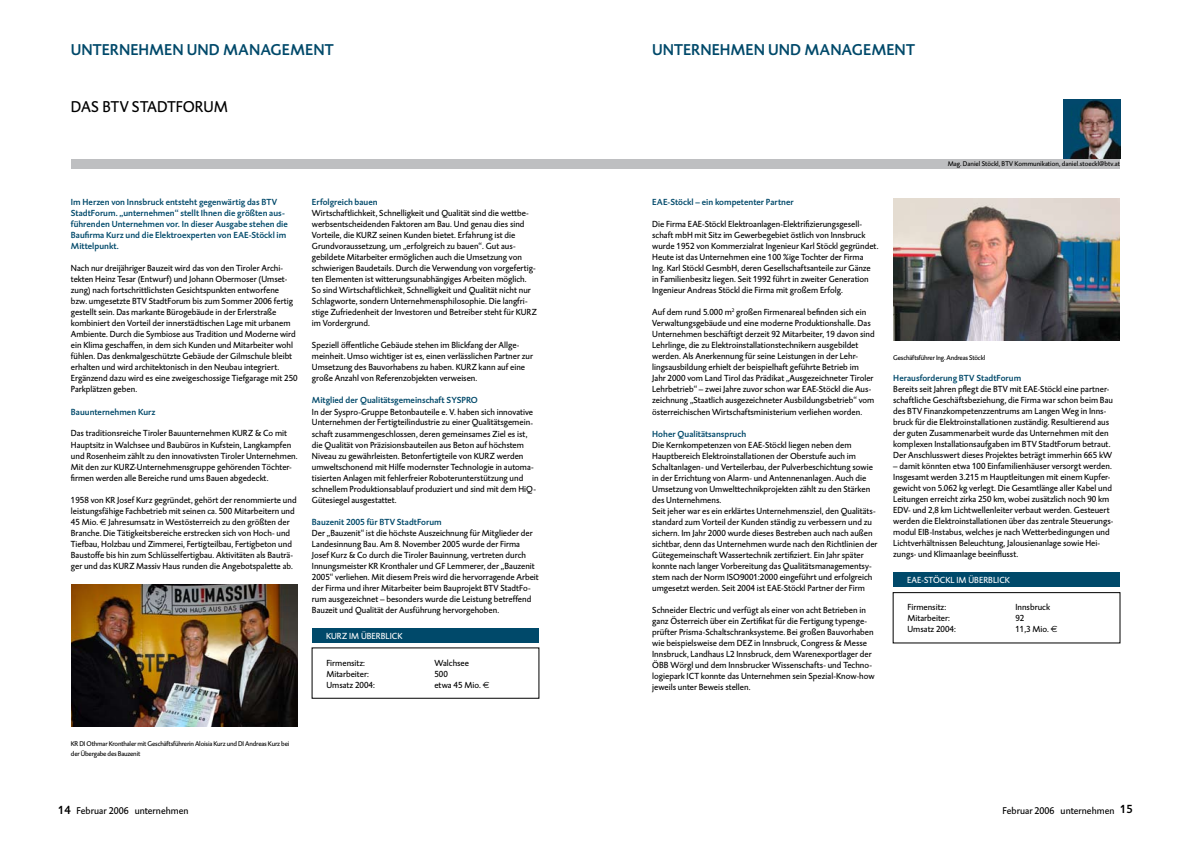
<style>
.page{position:relative;width:1191px;height:842px;background:#fff}
.page>*{position:absolute;margin:0;border:0;box-sizing:border-box;transform-origin:0 0}
.t1{font:16px "DTL Caspari T Medium";color:#00496a}
.t2{font:16px "DTL Caspari T";color:#000}
.t3{font:10px "DTL Caspari T";color:#000}
.t4{font:9px/11px "DTL Caspari T";color:#000}
.t5{font:9px/11px "DTL Caspari T Medium";color:#00496a}
.t6{font:9px "DTL Caspari T";letter-spacing:.005em;color:#fff}
.t7{font:7px/10px "DTL Caspari T";letter-spacing:-.025em;color:#000}
.t8{font:7px "DTL Caspari T";color:#000}
.s1{font-family:"Euro Sans"}
.s2{font-family:"DTL Caspari T Medium";font-size:12px}
</style>
<div class="page">
<img style="left:1063px;top:99px;width:57px;height:60px">
<div style="left:595px;top:159px;width:525px;height:10px;background:#bebfc1"></div>
<div style="left:893px;top:573px;width:226px;height:14px;background:#00496a"></div>
<div style="left:893px;top:592px;width:227px;height:51px;border:1px solid #000"></div>
<div style="left:71px;top:159px;width:524px;height:10px;background:#bebfc1"></div>
<div style="left:312px;top:628px;width:227px;height:14px;background:#00496a"></div>
<img style="left:893px;top:198px;width:226px;height:142px">
<img style="left:71px;top:584px;width:226px;height:142px">
<h1 class="t1" style="left:71px;top:39px;width:264px">UNTERNEHMEN UND MANAGEMENT</h1>
<h1 class="t2" style="left:71px;top:97px;width:159px">DAS BTV STADTFORUM</h1>
<p class="t5" style="left:71px;top:197px;width:218px">Im Herzen von Innsbruck entsteht gegenwärtig das BTV StadtForum. „unternehmen“ stellt Ihnen die größten aus&shy;führenden Unternehmen vor. In dieser Ausgabe stehen die Baufirma Kurz und die Elektroexperten von EAE-Stöckl im Mittelpunkt.</p>
<p class="t4" style="left:71px;top:263px;width:228px">Nach nur dreijähriger Bauzeit wird das von den Tiroler Archi&shy;tekten Heinz Tesar (Entwurf) und Johann Obermoser (Umset&shy;zung) nach fortschrittlichsten Gesichtspunkten entworfene<br>bzw. umgesetzte BTV StadtForum bis zum Sommer 2006 fertig gestellt sein. Das markante Bürogebäude in der Erlerstraße kombiniert den Vorteil der innerstädtischen Lage mit urbanem Ambiente. Durch die Symbiose aus Tradition und Moderne wird ein Klima geschaffen, in dem sich Kunden und Mitarbeiter wohl fühlen. Das denkmalgeschützte Gebäude der Gilmschule bleibt erhalten und wird architektonisch in den Neubau integriert.<br>Ergänzend dazu wird es eine zweigeschossige Tiefgarage mit 250<br>Parkplätzen geben.</p>
<p class="t5" style="left:71px;top:406px;width:86px">Bauunternehmen Kurz</p>
<p class="t4" style="left:71px;top:428px;width:228px">Das traditionsreiche Tiroler Bauunternehmen KURZ &amp; Co mit Hauptsitz in Walchsee und Baubüros in Kufstein, Langkampfen und Rosenheim zählt zu den innovativsten Tiroler Unternehmen.<br>Mit den zur KURZ-Unternehmensgruppe gehörenden Töchter&shy;firmen werden alle Bereiche rund ums Bauen abgedeckt.</p>
<p class="t4" style="left:71px;top:494px;width:227px">1958 von KR Josef Kurz gegründet, gehört der renommierte und leistungsfähige Fachbetrieb mit seinen ca. 500 Mitarbeitern und 45 Mio. <span class="s1">€</span> Jahresumsatz in Westösterreich zu den größten der Branche. Die Tätigkeitsbereiche erstrecken sich von Hoch- und Tiefbau, Holzbau und Zimmerei, Fertigteilbau, Fertigbeton und Baustoffe bis hin zum Schlüsselfertigbau. Aktivitäten als Bauträ&shy;ger und das KURZ Massiv Haus runden die Angebotspalette ab.</p>
<p class="t5" style="left:312px;top:197px;width:67px">Erfolgreich bauen</p>
<p class="t4" style="left:312px;top:208px;width:226px">Wirtschaftlichkeit, Schnelligkeit und Qualität sind die wettbe&shy;werbsentscheidenden Faktoren am Bau. Und genau dies sind Vorteile, die KURZ seinen Kunden bietet. Erfahrung ist die Grundvoraussetzung, um „erfolgreich zu bauen“. Gut aus&shy;gebildete Mitarbeiter ermöglichen auch die Umsetzung von schwierigen Baudetails. Durch die Verwendung von vorgefertig&shy;ten Elementen ist witterungsunabhängiges Arbeiten möglich.<br>So sind Wirtschaftlichkeit, Schnelligkeit und Qualität nicht nur Schlagworte, sondern Unternehmensphilosophie. Die langfri&shy;stige Zufriedenheit der Investoren und Betreiber steht für KURZ im Vordergrund.</p>
<p class="t4" style="left:312px;top:340px;width:223px">Speziell öffentliche Gebäude stehen im Blickfang der Allge&shy;meinheit. Umso wichtiger ist es, einen verlässlichen Partner zur Umsetzung des Bauvorhabens zu haben. KURZ kann auf eine große Anzahl von Referenzobjekten verweisen.</p>
<p class="t5" style="left:312px;top:395px;width:167px">Mitglied der Qualitätsgemeinschaft SYSPRO</p>
<p class="t4" style="left:312px;top:406px;width:225px">In der Syspro-Gruppe Betonbauteile e. V. haben sich innovative Unternehmen der Fertigteilindustrie zu einer Qualitätsgemein&shy;schaft zusammengeschlossen, deren gemeinsames Ziel es ist, die Qualität von Präzisionsbauteilen aus Beton auf höchstem Niveau zu gewährleisten. Betonfertigteile von KURZ werden umweltschonend mit Hilfe modernster Technologie in automa&shy;tisierten Anlagen mit fehlerfreier Roboterunterstützung und schnellem Produktionsablauf produziert und sind mit dem HiQ-Gütesiegel ausgestattet.</p>
<p class="t5" style="left:312px;top:516px;width:131px">Bauzenit 2005 für BTV StadtForum</p>
<p class="t4" style="left:312px;top:527px;width:228px">Der „Bauzenit“ ist die höchste Auszeichnung für Mitglieder der Landesinnung Bau. Am 8. November 2005 wurde der Firma Josef Kurz &amp; Co durch die Tiroler Bauinnung, vertreten durch Innungsmeister KR Kronthaler und GF Lemmerer, der „Bauzenit 2005“ verliehen. Mit diesem Preis wird die hervorragende Arbeit der Firma und ihrer Mitarbeiter beim Bauprojekt BTV StadtFo&shy;rum ausgezeichnet – besonders wurde die Leistung betreffend Bauzeit und Qualität der Ausführung hervorgehoben.</p>
<p class="t6" style="left:326px;top:630px;width:41px">kurz im überblick</p>
<p class="t4" style="left:326px;top:657px;width:40px">Firmensitz:</p>
<p class="t4" style="left:434px;top:657px;width:36px">Walchsee</p>
<p class="t4" style="left:326px;top:668px;width:44px">Mitarbeiter:</p>
<p class="t4" style="left:434px;top:668px;width:15px">500</p>
<p class="t4" style="left:326px;top:679px;width:50px">Umsatz 2004:</p>
<p class="t4" style="left:434px;top:679px;width:57px">etwa 45 Mio. <span class="s1">€</span></p>
<p class="t7" style="left:71px;top:738px;width:220px">KR DI Othmar Kronthaler mit Geschäftsführerin Aloisia Kurz und DI Andreas Kurz bei der Übergabe des Bauzenit</p>
<h1 class="t1" style="left:652px;top:39px;width:264px">UNTERNEHMEN UND MANAGEMENT</h1>
<p class="t8" style="left:947px;top:160px;width:174px">Mag. Daniel Stöckl, BTV Kommunikation, daniel.stoeckl@btv.at</p>
<p class="t5" style="left:652px;top:197px;width:143px">EAE-Stöckl – ein kompetenter Partner</p>
<p class="t4" style="left:652px;top:219px;width:228px">Die Firma EAE-Stöckl Elektroanlagen-Elektrifizierungsgesell&shy;schaft mbH mit Sitz im Gewerbegebiet östlich von Innsbruck wurde 1952 von Kommerzialrat Ingenieur Karl Stöckl gegründet.<br>Heute ist das Unternehmen eine 100 %ige Tochter der Firma<br>Ing. Karl Stöckl GesmbH, deren Gesellschaftsanteile zur Gänze in Familienbesitz liegen. Seit 1992 führt in zweiter Generation Ingenieur Andreas Stöckl die Firma mit großem Erfolg.</p>
<p class="t4" style="left:652px;top:307px;width:224px">Auf dem rund 5.000 m<sup>2</sup> großen Firmenareal befinden sich ein Verwaltungsgebäude und eine moderne Produktionshalle. Das Unternehmen beschäftigt derzeit 92 Mitarbeiter, 19 davon sind Lehrlinge, die zu Elektroinstallationstechnikern ausgebildet werden. Als Anerkennung für seine Leistungen in der Lehr&shy;lingsausbildung erhielt der beispielhaft geführte Betrieb im<br>Jahr 2000 vom Land Tirol das Prädikat „Ausgezeichneter Tiroler Lehrbetrieb“ – zwei Jahre zuvor schon war EAE-Stöckl die Aus&shy;zeichnung „Staatlich ausgezeichneter Ausbildungsbetrieb“ vom österreichischen Wirtschaftsministerium verliehen worden.</p>
<p class="t5" style="left:652px;top:428px;width:96px">Hoher Qualitätsanspruch</p>
<p class="t4" style="left:652px;top:439px;width:227px">Die Kernkompetenzen von EAE-Stöckl liegen neben dem Hauptbereich Elektroinstallationen der Oberstufe auch im Schaltanlagen- und Verteilerbau, der Pulverbeschichtung sowie in der Errichtung von Alarm- und Antennenanlagen. Auch die Umsetzung von Umwelttechnikprojekten zählt zu den Stärken des Unternehmens.<br>Seit jeher war es ein erklärtes Unternehmensziel, den Qualitäts&shy;standard zum Vorteil der Kunden ständig zu verbessern und zu sichern. Im Jahr 2000 wurde dieses Bestreben auch nach außen sichtbar, denn das Unternehmen wurde nach den Richtlinien der Gütegemeinschaft Wassertechnik zertifiziert. Ein Jahr später konnte nach langer Vorbereitung das Qualitätsmanagementsy&shy;stem nach der Norm ISO9001:2000 eingeführt und erfolgreich umgesetzt werden. Seit 2004 ist EAE-Stöckl Partner der Firm</p>
<p class="t4" style="left:652px;top:604px;width:224px">Schneider Electric und verfügt als einer von acht Betrieben in ganz Österreich über ein Zertifikat für die Fertigung typenge&shy;prüfter Prisma-Schaltschranksysteme. Bei großen Bauvorhaben wie beispielsweise dem DEZ in Innsbruck, Congress &amp; Messe Innsbruck, Landhaus L2 Innsbruck, dem Warenexportlager der ÖBB Wörgl und dem Innsbrucker Wissenschafts- und Techno&shy;logiepark ICT konnte das Unternehmen sein Spezial-Know-how jeweils unter Beweis stellen.</p>
<p class="t7" style="left:893px;top:352px;width:93px">Geschäftsführer Ing. Andreas Stöckl</p>
<p class="t5" style="left:893px;top:373px;width:129px">Herausforderung BTV StadtForum</p>
<p class="t4" style="left:893px;top:384px;width:221px">Bereits seit Jahren pflegt die BTV mit EAE-Stöckl eine partner&shy;schaftliche Geschäftsbeziehung, die Firma war schon beim Bau des BTV Finanzkompetenzzentrums am Langen Weg in Inns&shy;bruck für die Elektroinstallationen zuständig. Resultierend aus der guten Zusammenarbeit wurde das Unternehmen mit den komplexen Installationsaufgaben im BTV StadtForum betraut.<br>Der Anschlusswert dieses Projektes beträgt immerhin 665 kW</p>
<p class="t4" style="left:893px;top:461px;width:222px">– damit könnten etwa 100 Einfamilienhäuser versorgt werden.<br>Insgesamt werden 3.215 m Hauptleitungen mit einem Kupfer&shy;gewicht von 5.062 kg verlegt. Die Gesamtlänge aller Kabel und Leitungen erreicht zirka 250 km, wobei zusätzlich noch 90 km EDV- und 2,8 km Lichtwellenleiter verbaut werden. Gesteuert werden die Elektroinstallationen über das zentrale Steuerungs&shy;modul EIB-Instabus, welches je nach Wetterbedingungen und Lichtverhältnissen Beleuchtung, Jalousienanlage sowie Hei&shy;zungs- und Klimaanlage beeinflusst.</p>
<p class="t6" style="left:907px;top:575px;width:28px">EAE-Stöckl</p>
<p class="t6" style="left:956px;top:575px;width:24px">im Überblick</p>
<p class="t4" style="left:907px;top:602px;width:40px">Firmensitz:</p>
<p class="t4" style="left:1015px;top:602px;width:36px">Innsbruck</p>
<p class="t4" style="left:907px;top:613px;width:44px">Mitarbeiter:</p>
<p class="t4" style="left:1015px;top:613px;width:11px">92</p>
<p class="t4" style="left:907px;top:624px;width:50px">Umsatz 2004:</p>
<p class="t4" style="left:1015px;top:624px;width:44px">11,3 Mio. <span class="s1">€</span></p>
<p class="t3" style="left:58px;top:804px;width:132px"><span class="s2">14</span> Februar 2006 unternehmen</p>
<p class="t3" style="left:1002px;top:804px;width:125px">Februar 2006 unternehmen <span class="s2">15</span></p>
</div>
